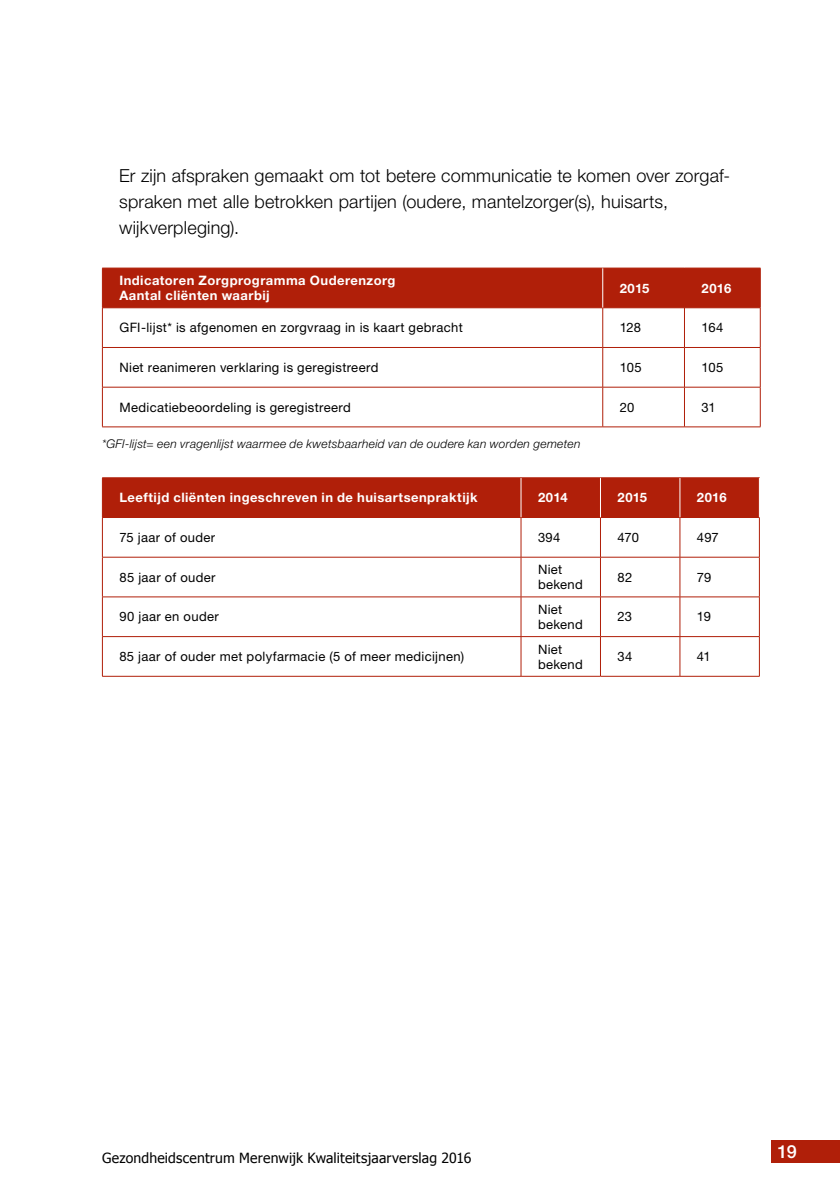
<style>
.page{position:relative;width:840px;height:1191px;background:#fff}
.page>*{position:absolute;margin:0;border:0;box-sizing:border-box;transform-origin:0 0}
.t1{font:300 18px/26px "Helvetica Neue LT Std";letter-spacing:.01em;color:#000}
.t2{font:500 18px "Helvetica Neue LT Std";color:#fff}
.t3{font:14px "Tahoma";letter-spacing:.01em;color:#000}
.t4{font:13px/15px "Helvetica Neue LT Std";letter-spacing:.025em;color:#000}
.t5{font:700 13px/15px "Helvetica Neue LT Std";letter-spacing:.035em;color:#fff}
.t6{font:italic 300 12px "Helvetica Neue LT Std";letter-spacing:.02em;color:#000}
</style>
<div class="page">
<div style="left:771px;top:1140px;width:68px;height:22px;background:#b01f09"></div>
<div style="left:103px;top:269px;width:656px;height:38px;background:#b01f09"></div>
<hr style="left:102px;top:307px;width:500px;height:1px;background:#b01f09">
<hr style="left:102px;top:308px;width:1px;height:39px;background:#b01f09">
<hr style="left:602px;top:307px;width:82px;height:1px;background:#b01f09">
<hr style="left:602px;top:308px;width:1px;height:39px;background:#b01f09">
<hr style="left:684px;top:307px;width:76px;height:1px;background:#b01f09">
<hr style="left:683px;top:308px;width:1px;height:39px;background:#b01f09">
<hr style="left:759px;top:308px;width:1px;height:39px;background:#b01f09">
<hr style="left:102px;top:347px;width:500px;height:1px;background:#b01f09">
<hr style="left:102px;top:348px;width:1px;height:39px;background:#b01f09">
<hr style="left:602px;top:347px;width:82px;height:1px;background:#b01f09">
<hr style="left:602px;top:348px;width:1px;height:39px;background:#b01f09">
<hr style="left:684px;top:347px;width:76px;height:1px;background:#b01f09">
<hr style="left:683px;top:348px;width:1px;height:39px;background:#b01f09">
<hr style="left:759px;top:348px;width:1px;height:39px;background:#b01f09">
<hr style="left:102px;top:387px;width:500px;height:1px;background:#b01f09">
<hr style="left:102px;top:387px;width:1px;height:39px;background:#b01f09">
<hr style="left:602px;top:387px;width:82px;height:1px;background:#b01f09">
<hr style="left:602px;top:387px;width:1px;height:39px;background:#b01f09">
<hr style="left:684px;top:387px;width:76px;height:1px;background:#b01f09">
<hr style="left:683px;top:387px;width:1px;height:39px;background:#b01f09">
<hr style="left:759px;top:387px;width:1px;height:39px;background:#b01f09">
<hr style="left:102px;top:426px;width:500px;height:1px;background:#b01f09">
<hr style="left:602px;top:426px;width:82px;height:1px;background:#b01f09">
<hr style="left:684px;top:426px;width:76px;height:1px;background:#b01f09">
<hr style="left:102px;top:268px;width:500px;height:1px;background:#b01f09">
<hr style="left:102px;top:268px;width:1px;height:39px;background:#b01f09">
<hr style="left:602px;top:268px;width:82px;height:1px;background:#b01f09">
<hr style="left:684px;top:268px;width:76px;height:1px;background:#b01f09">
<hr style="left:683px;top:268px;width:1px;height:39px;background:#b01f09">
<hr style="left:759px;top:268px;width:1px;height:39px;background:#b01f09">
<hr style="left:602px;top:268px;width:1px;height:39px;background:#fff">
<div style="left:103px;top:478px;width:655px;height:39px;background:#b01f09"></div>
<hr style="left:102px;top:477px;width:418px;height:1px;background:#b01f09">
<hr style="left:102px;top:478px;width:1px;height:39px;background:#b01f09">
<hr style="left:520px;top:477px;width:80px;height:1px;background:#b01f09">
<hr style="left:600px;top:477px;width:79px;height:1px;background:#b01f09">
<hr style="left:679px;top:477px;width:80px;height:1px;background:#b01f09">
<hr style="left:102px;top:517px;width:418px;height:1px;background:#b01f09">
<hr style="left:102px;top:518px;width:1px;height:39px;background:#b01f09">
<hr style="left:520px;top:517px;width:80px;height:1px;background:#b01f09">
<hr style="left:520px;top:518px;width:1px;height:39px;background:#b01f09">
<hr style="left:600px;top:517px;width:79px;height:1px;background:#b01f09">
<hr style="left:599px;top:518px;width:1px;height:39px;background:#b01f09">
<hr style="left:679px;top:517px;width:80px;height:1px;background:#b01f09">
<hr style="left:679px;top:518px;width:1px;height:39px;background:#b01f09">
<hr style="left:758px;top:518px;width:1px;height:39px;background:#b01f09">
<hr style="left:102px;top:557px;width:418px;height:1px;background:#b01f09">
<hr style="left:102px;top:557px;width:1px;height:39px;background:#b01f09">
<hr style="left:520px;top:557px;width:80px;height:1px;background:#b01f09">
<hr style="left:520px;top:557px;width:1px;height:39px;background:#b01f09">
<hr style="left:600px;top:557px;width:79px;height:1px;background:#b01f09">
<hr style="left:599px;top:557px;width:1px;height:39px;background:#b01f09">
<hr style="left:679px;top:557px;width:80px;height:1px;background:#b01f09">
<hr style="left:679px;top:557px;width:1px;height:39px;background:#b01f09">
<hr style="left:758px;top:557px;width:1px;height:39px;background:#b01f09">
<hr style="left:102px;top:596px;width:418px;height:1px;background:#b01f09">
<hr style="left:102px;top:597px;width:1px;height:39px;background:#b01f09">
<hr style="left:520px;top:596px;width:80px;height:1px;background:#b01f09">
<hr style="left:520px;top:597px;width:1px;height:39px;background:#b01f09">
<hr style="left:600px;top:596px;width:79px;height:1px;background:#b01f09">
<hr style="left:599px;top:597px;width:1px;height:39px;background:#b01f09">
<hr style="left:679px;top:596px;width:80px;height:1px;background:#b01f09">
<hr style="left:679px;top:597px;width:1px;height:39px;background:#b01f09">
<hr style="left:758px;top:597px;width:1px;height:39px;background:#b01f09">
<hr style="left:102px;top:636px;width:418px;height:1px;background:#b01f09">
<hr style="left:102px;top:637px;width:1px;height:39px;background:#b01f09">
<hr style="left:520px;top:636px;width:80px;height:1px;background:#b01f09">
<hr style="left:520px;top:637px;width:1px;height:39px;background:#b01f09">
<hr style="left:600px;top:636px;width:79px;height:1px;background:#b01f09">
<hr style="left:599px;top:637px;width:1px;height:39px;background:#b01f09">
<hr style="left:679px;top:636px;width:80px;height:1px;background:#b01f09">
<hr style="left:679px;top:637px;width:1px;height:39px;background:#b01f09">
<hr style="left:758px;top:637px;width:1px;height:39px;background:#b01f09">
<hr style="left:102px;top:676px;width:418px;height:1px;background:#b01f09">
<hr style="left:520px;top:676px;width:80px;height:1px;background:#b01f09">
<hr style="left:600px;top:676px;width:79px;height:1px;background:#b01f09">
<hr style="left:679px;top:676px;width:80px;height:1px;background:#b01f09">
<hr style="left:520px;top:478px;width:1px;height:39px;background:#fff">
<hr style="left:599px;top:478px;width:1px;height:39px;background:#fff">
<hr style="left:679px;top:478px;width:1px;height:39px;background:#fff">
<h1 class="t1" style="left:119px;top:162px;width:612px">Er zijn afspraken gemaakt om tot betere communicatie te komen over zorgaf&shy;spraken met alle betrokken partijen (oudere, mantelzorger(s), huisarts, wijkverpleging).</h1>
<p class="t5" style="left:119px;top:273px;width:277px">Indicatoren Zorgprogramma Ouderenzorg<br>Aantal cliënten waarbij</p>
<p class="t5" style="left:619px;top:280px;width:31px">2015</p>
<p class="t5" style="left:701px;top:280px;width:31px">2016</p>
<p class="t4" style="left:119px;top:320px;width:345px">GFI-lijst* is afgenomen en zorgvraag in is kaart gebracht</p>
<p class="t4" style="left:619px;top:320px;width:23px">128</p>
<p class="t4" style="left:701px;top:320px;width:23px">164</p>
<p class="t4" style="left:119px;top:360px;width:260px">Niet reanimeren verklaring is geregistreerd</p>
<p class="t4" style="left:619px;top:360px;width:23px">105</p>
<p class="t4" style="left:701px;top:360px;width:23px">105</p>
<p class="t4" style="left:119px;top:399px;width:233px">Medicatiebeoordeling is geregistreerd</p>
<p class="t4" style="left:619px;top:399px;width:16px">20</p>
<p class="t4" style="left:701px;top:399px;width:16px">31</p>
<p class="t6" style="left:102px;top:436px;width:479px">*GFI-lijst= een vragenlijst waarmee de kwetsbaarheid van de oudere kan worden gemeten</p>
<p class="t5" style="left:119px;top:490px;width:359px">Leeftijd cliënten ingeschreven in de huisartsenpraktijk</p>
<p class="t5" style="left:537px;top:490px;width:31px">2014</p>
<p class="t5" style="left:617px;top:490px;width:31px">2015</p>
<p class="t5" style="left:696px;top:490px;width:31px">2016</p>
<p class="t4" style="left:119px;top:530px;width:97px">75 jaar of ouder</p>
<p class="t4" style="left:537px;top:530px;width:24px">394</p>
<p class="t4" style="left:617px;top:530px;width:23px">470</p>
<p class="t4" style="left:696px;top:530px;width:23px">497</p>
<p class="t4" style="left:119px;top:569px;width:98px">85 jaar of ouder</p>
<p class="t4" style="left:537px;top:562px;width:46px">Niet bekend</p>
<p class="t4" style="left:617px;top:569px;width:16px">82</p>
<p class="t4" style="left:696px;top:569px;width:16px">79</p>
<p class="t4" style="left:119px;top:609px;width:101px">90 jaar en ouder</p>
<p class="t4" style="left:537px;top:601px;width:46px">Niet bekend</p>
<p class="t4" style="left:617px;top:609px;width:16px">23</p>
<p class="t4" style="left:696px;top:609px;width:16px">19</p>
<p class="t4" style="left:119px;top:649px;width:346px">85 jaar of ouder met polyfarmacie (5 of meer medicijnen)</p>
<p class="t4" style="left:537px;top:641px;width:46px">Niet bekend</p>
<p class="t4" style="left:617px;top:649px;width:16px">34</p>
<p class="t4" style="left:696px;top:649px;width:15px">41</p>
<p class="t3" style="left:102px;top:1148px;width:370px">Gezondheidscentrum Merenwijk Kwaliteitsjaarverslag 2016</p>
<h1 class="t2" style="left:777px;top:1140px;width:21px">19</h1>
</div>
